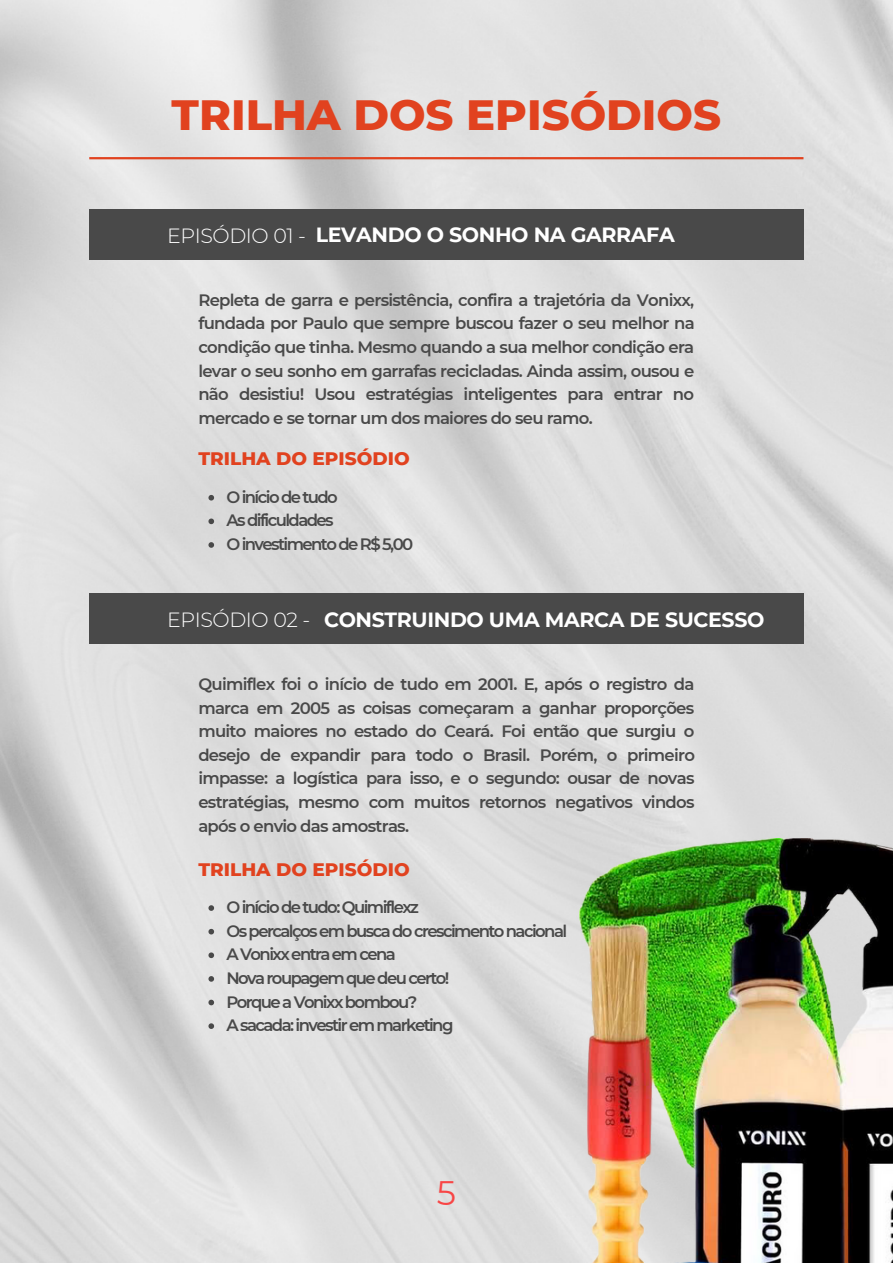
<style>
.page{position:relative;width:893px;height:1264px;background:#fff}
.page>*{position:absolute;margin:0;border:0;box-sizing:border-box;transform-origin:0 0}
.t1{font:800 43.2px "Montserrat";color:#e1421f}
.t2{font:33.9px "Montserrat";color:#f84646}
.t3{font:700 20.55px "Montserrat";letter-spacing:-.02em;color:#fff}
.t4{font:800 18.45px "Montserrat";color:#e1421f}
.t5{font:600 16.5px/23.5px "Montserrat";letter-spacing:-.095em;color:#494949;text-align:justify}
.s1{font-weight:300}
</style>
<div class="page">
<img style="left:0;top:0;width:892px;height:1262px">
<hr style="left:89px;top:157px;width:714px;height:2px;background:#e1421f">
<div style="left:89px;top:593px;width:714px;height:51px;background:#494949"></div>
<svg style="left:208px;top:905px;width:6px;height:5px"></svg>
<svg style="left:208px;top:928px;width:6px;height:6px"></svg>
<svg style="left:208px;top:952px;width:6px;height:6px"></svg>
<svg style="left:208px;top:976px;width:6px;height:5px"></svg>
<svg style="left:208px;top:999px;width:6px;height:6px"></svg>
<svg style="left:208px;top:1023px;width:6px;height:5px"></svg>
<img style="left:579px;top:838px;width:313px;height:424px">
<div style="left:89px;top:209px;width:714px;height:51px;background:#494949"></div>
<svg style="left:208px;top:495px;width:6px;height:5px"></svg>
<svg style="left:208px;top:518px;width:6px;height:6px"></svg>
<svg style="left:208px;top:542px;width:6px;height:6px"></svg>
<h1 class="t1" style="left:171px;top:88px;width:551px">TRILHA DOS EPISÓDIOS</h1>
<p class="t3" style="left:167px;top:222px;width:509px"><span class="s1">EPISÓDIO 01 -</span> LEVANDO O SONHO NA GARRAFA</p>
<p class="t5" style="left:198px;top:288px;width:498px">Repleta de garra e persistência, confira a trajetória da Vonixx, fundada por Paulo que sempre buscou fazer o seu melhor na condição que tinha. Mesmo quando a sua melhor condição era levar o seu sonho em garrafas recicladas. Ainda assim, ousou e não desistiu! Usou estratégias inteligentes para entrar no mercado e se tornar um dos maiores do seu ramo.</p>
<p class="t4" style="left:198px;top:447px;width:213px">TRILHA DO EPISÓDIO</p>
<p class="t5" style="left:226px;top:485px;width:188px;text-align:left">O início de tudo<br>As dificuldades<br>O investimento de R$ 5,00</p>
<p class="t3" style="left:167px;top:607px;width:599px"><span class="s1">EPISÓDIO 02 -</span> CONSTRUINDO UMA MARCA DE SUCESSO</p>
<p class="t5" style="left:198px;top:672px;width:498px">Quimiflex foi o início de tudo em 2001. E, após o registro da marca em 2005 as coisas começaram a ganhar proporções muito maiores no estado do Ceará. Foi então que surgiu o desejo de expandir para todo o Brasil. Porém, o primeiro impasse: a logística para isso, e o segundo: ousar de novas estratégias, mesmo com muitos retornos negativos vindos após o envio das amostras.</p>
<p class="t4" style="left:198px;top:857px;width:213px">TRILHA DO EPISÓDIO</p>
<p class="t5" style="left:226px;top:895px;width:342px;text-align:left">O início de tudo: Quimiflexz<br>Os percalços em busca do crescimento nacional<br>A Vonixx entra em cena<br>Nova roupagem que deu certo!<br>Porque a Vonixx bombou?<br>A sacada: investir em marketing</p>
<h2 class="t2" style="left:436px;top:1172px;width:21px">5</h2>
</div>
